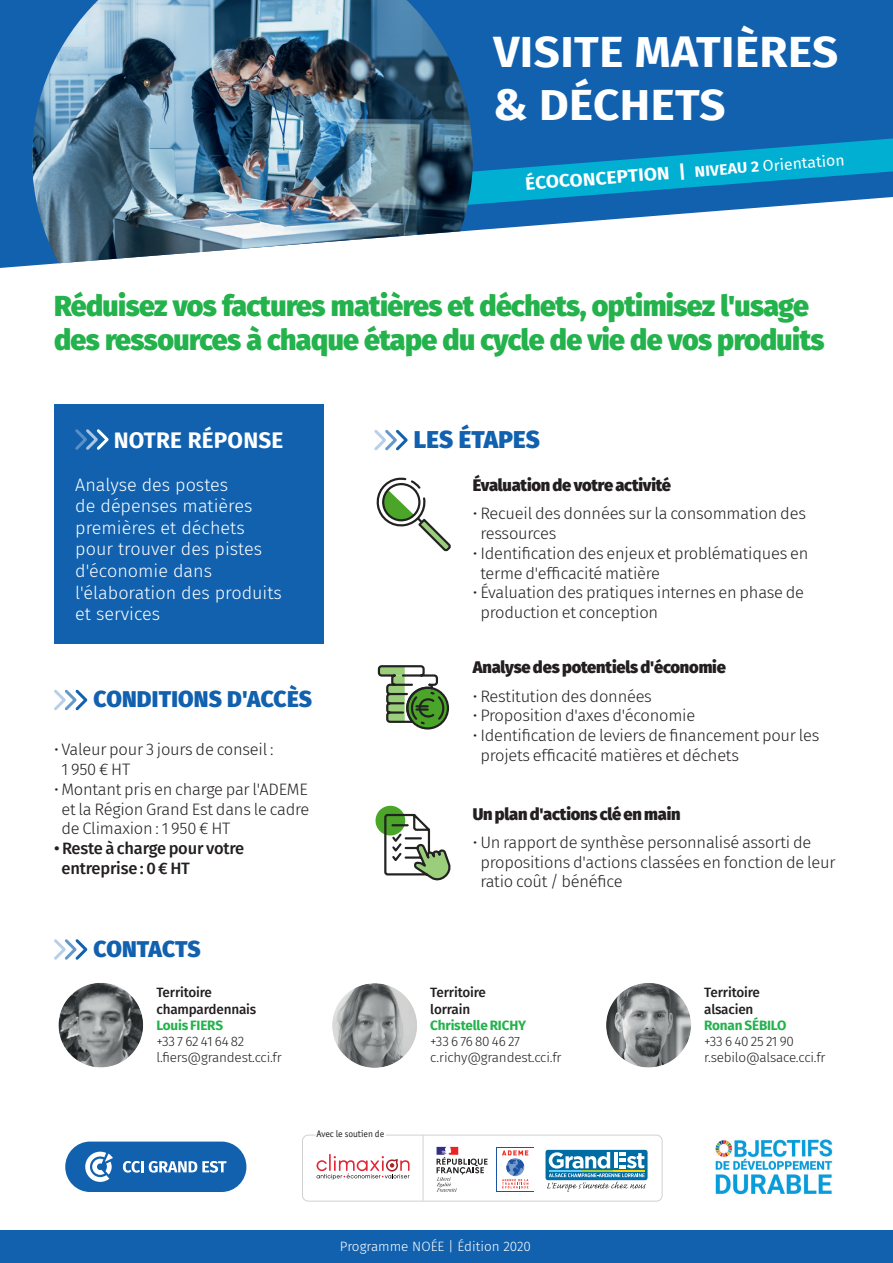
<style>
.page{position:relative;width:893px;height:1263px;background:#fff}
.page>*{position:absolute;margin:0;border:0;box-sizing:border-box;transform-origin:0 0}
.TITRE_COUV{font:700 43.5px/52.2px "Fira Sans";letter-spacing:.01em;color:#fff;scale:1.05 1}
.t1{font:900 28.5px/34.2px "Fira Sans";letter-spacing:-.02em;color:#23b24b}
.TITRE_2_BLEU{font:900 24px "Fira Sans";letter-spacing:.01em;color:#1161af}
.TITRE_2_BLEU-2{font:900 22.5px "Fira Sans";letter-spacing:.01em;color:#1161af}
.TITRE_2_BLANC{font:700 22.5px "Fira Sans";letter-spacing:.01em;color:#fff}
.TEXTES_BLANC{font:300 18px/21.6px "Fira Sans";color:#fff}
.TITRE_COUV-2{font:700 18px "Fira Sans";color:#fff;scale:1.05 1}
.TEXTES_DRAPEAU{font:300 16.5px/19.8px "Fira Sans";letter-spacing:-.015em;color:#231f20}
.TEXTES_DRAPEAU-2{font:900 16.5px "Fira Sans";letter-spacing:-.01em;color:#231f20}
.TEXTES_DRAPEAU-3{font:500 16.5px/19.8px "Fira Sans";letter-spacing:-.015em;color:#231f20}
.TITRE_COUV-3{font:15px "Fira Sans";color:#fff;scale:1.05 1}
.TEXTES_DRAPEAU-4{font:300 13.5px "Fira Sans";letter-spacing:-.015em;color:#231f20}
.TEXTES_DRAPEAU-5{font:500 13.5px "Fira Sans";letter-spacing:-.015em;color:#231f20}
.TEXTES_DRAPEAU-6{font:700 13.5px "Fira Sans";letter-spacing:-.01em;color:#23b24b}
.TEXTES_BLANC-2{font:300 13.5px "Fira Sans";color:#fff}
.t2{font:9.6px "Officina San ITC";color:#231f20}
.s1{font-weight:700}
</style>
<div class="page">
<svg style="left:0;top:0;width:893px;height:268px;fill:#1161af"></svg>
<svg style="left:473px;top:138px;width:420px;height:67px;background:#0b89c1"></svg>
<img style="left:32px;top:0;width:441px;height:263px">
<div style="left:65px;top:1141px;width:181px;height:51px;background:#1161af;border-radius:25px"></div>
<svg style="left:85px;top:1152px;width:28px;height:30px"></svg>
<svg style="left:123px;top:1161px;width:104px;height:12px"></svg>
<div style="left:302px;top:1134px;width:361px;height:67px;background:#fff;border:1px solid #d1d2d4;border-radius:6px"></div>
<svg style="left:316px;top:1154px;width:94px;height:26px"></svg>
<hr style="left:423px;top:1135px;width:1px;height:65px;background:#d1d2d4">
<div style="left:545px;top:1149px;width:103px;height:32px;background:#006ca4;border-radius:3px"></div>
<div style="left:545px;top:1149px;width:103px;height:32px;border:1px solid #fff;border-radius:3px"></div>
<svg style="left:547px;top:1152px;width:99px;height:40px"></svg>
<svg style="left:496px;top:1147px;width:38px;height:45px"></svg>
<div style="left:497px;top:1148px;width:36px;height:43px;background:#fff"></div>
<svg style="left:502px;top:1150px;width:26px;height:38px"></svg>
<svg style="left:437px;top:1147px;width:51px;height:45px"></svg>
<img style="left:715px;top:1139px;width:118px;height:56px">
<div style="left:0;top:1230px;width:893px;height:33px;background:#1161af"></div>
<svg style="left:54px;top:689px;width:34px;height:22px"></svg>
<svg style="left:374px;top:429px;width:34px;height:22px"></svg>
<svg style="left:376px;top:477px;width:75px;height:75px"></svg>
<svg style="left:407px;top:688px;width:41px;height:40px"></svg>
<svg style="left:377px;top:665px;width:68px;height:61px"></svg>
<div style="left:406px;top:687px;width:43px;height:42px;border:2px solid #222;border-radius:50%"></div>
<svg style="left:375px;top:805px;width:76px;height:76px"></svg>
<div style="left:54px;top:404px;width:270px;height:239px;background:#1161af"></div>
<svg style="left:75px;top:429px;width:34px;height:21px"></svg>
<svg style="left:54px;top:939px;width:34px;height:21px"></svg>
<img style="left:58px;top:983px;width:85px;height:85px">
<img style="left:332px;top:983px;width:85px;height:85px">
<img style="left:606px;top:983px;width:85px;height:85px">
<p class="TITRE_COUV" style="left:493px;top:23px;width:330px">VISITE MATIÈRES &amp; DÉCHETS</p>
<p class="TITRE_COUV-2" style="left:524px;top:169px;width:155px;rotate:-5deg">ÉCOCONCEPTION |</p>
<p class="TITRE_COUV-3" style="left:694px;top:159px;width:144px;rotate:-4deg"><span class="s1">NIVEAU 2</span> Orientation</p>
<p class="t1" style="left:54px;top:286px;width:772px">Réduisez vos factures matières et déchets, optimisez l'usage des ressources à chaque étape du cycle de vie de vos produits</p>
<p class="TITRE_2_BLANC" style="left:114px;top:421px;width:171px">NOTRE RÉPONSE</p>
<p class="TEXTES_BLANC" style="left:75px;top:473px;width:208px">Analyse des postes<br>de dépenses matières premières et déchets pour trouver des pistes d'économie dans l'élaboration des produits et services</p>
<p class="TITRE_2_BLEU-2" style="left:93px;top:679px;width:220px">CONDITIONS D'ACCÈS</p>
<p class="TEXTES_DRAPEAU" style="left:62px;top:739px;width:214px;text-indent:-8px">• Valeur pour 3 jours de conseil :<br>1 950 € HT</p>
<p class="TEXTES_DRAPEAU" style="left:62px;top:779px;width:249px;text-align:justify;text-indent:-8px">• Montant pris en charge par l'ADEME et la Région Grand Est dans le cadre de Climaxion : 1 950 € HT</p>
<p class="TEXTES_DRAPEAU-3" style="left:62px;top:838px;width:184px;text-indent:-8px">• Reste à charge pour votre entreprise : 0 € HT</p>
<p class="TITRE_2_BLEU-2" style="left:93px;top:928px;width:109px">CONTACTS</p>
<p class="TEXTES_DRAPEAU-5" style="left:156px;top:982px;width:57px">Territoire</p>
<p class="TEXTES_DRAPEAU-5" style="left:156px;top:998px;width:101px">champardennais</p>
<p class="TEXTES_DRAPEAU-6" style="left:156px;top:1014px;width:68px">Louis FIERS</p>
<p class="TEXTES_DRAPEAU-4" style="left:156px;top:1032px;width:90px">+33 7 62 41 64 82</p>
<p class="TEXTES_DRAPEAU-4" style="left:156px;top:1048px;width:127px">l.fiers@grandest.cci.fr</p>
<p class="t2" style="left:316px;top:1128px;width:69px">Avec le soutien de</p>
<p class="TITRE_2_BLEU" style="left:414px;top:418px;width:128px">LES ÉTAPES</p>
<p class="TEXTES_DRAPEAU-2" style="left:473px;top:470px;width:200px">Évaluation de votre activité</p>
<p class="TEXTES_DRAPEAU" style="left:480px;top:503px;width:327px;text-indent:-8px">• Recueil des données sur la consommation des ressources</p>
<p class="TEXTES_DRAPEAU" style="left:480px;top:543px;width:330px;text-indent:-8px">• Identification des enjeux et problématiques en terme d'efficacité matière</p>
<p class="TEXTES_DRAPEAU" style="left:480px;top:583px;width:325px;text-indent:-8px">• Évaluation des pratiques internes en phase de production et conception</p>
<p class="TEXTES_DRAPEAU-2" style="left:473px;top:653px;width:255px">Analyse des potentiels d'économie</p>
<p class="TEXTES_DRAPEAU" style="left:473px;top:686px;width:181px">• Restitution des données</p>
<p class="TEXTES_DRAPEAU" style="left:473px;top:706px;width:224px">• Proposition d'axes d'économie</p>
<p class="TEXTES_DRAPEAU" style="left:480px;top:725px;width:341px;text-indent:-8px">• Identification de leviers de financement pour les projets efficacité matières et déchets</p>
<p class="TEXTES_DRAPEAU-2" style="left:473px;top:799px;width:209px">Un plan d'actions clé en main</p>
<p class="TEXTES_DRAPEAU" style="left:480px;top:832px;width:357px;text-indent:-8px">• Un rapport de synthèse personnalisé assorti de propositions d'actions classées en fonction de leur ratio coût / bénéfice</p>
<p class="TEXTES_DRAPEAU-5" style="left:430px;top:982px;width:57px">Territoire</p>
<p class="TEXTES_DRAPEAU-5" style="left:430px;top:998px;width:41px">lorrain</p>
<p class="TEXTES_DRAPEAU-6" style="left:430px;top:1014px;width:97px">Christelle RICHY</p>
<p class="TEXTES_DRAPEAU-4" style="left:430px;top:1032px;width:91px">+33 6 76 80 46 27</p>
<p class="TEXTES_DRAPEAU-4" style="left:430px;top:1048px;width:133px">c.richy@grandest.cci.fr</p>
<p class="TEXTES_DRAPEAU-5" style="left:704px;top:982px;width:57px">Territoire</p>
<p class="TEXTES_DRAPEAU-5" style="left:704px;top:998px;width:51px">alsacien</p>
<p class="TEXTES_DRAPEAU-6" style="left:704px;top:1014px;width:84px">Ronan SÉBILO</p>
<p class="TEXTES_DRAPEAU-4" style="left:704px;top:1032px;width:91px">+33 6 40 25 21 90</p>
<p class="TEXTES_DRAPEAU-4" style="left:704px;top:1048px;width:123px">r.sebilo@alsace.cci.fr</p>
<p class="TEXTES_BLANC-2" style="left:340px;top:1237px;width:193px">Programme NOÉE | Édition 2020</p>
</div>
